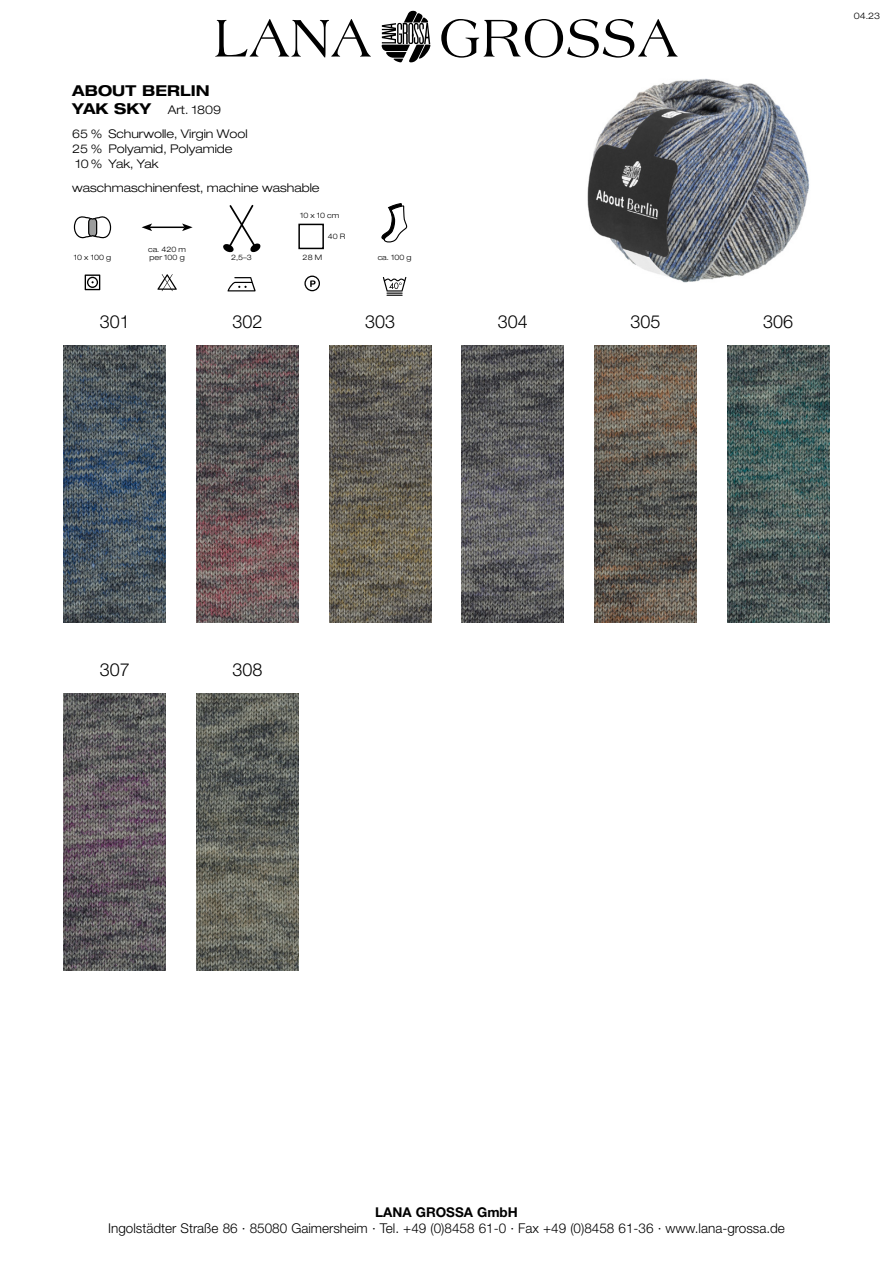
<style>
.page{position:relative;width:893px;height:1263px;background:#fff}
.page>*{position:absolute;margin:0;border:0;box-sizing:border-box;transform-origin:0 0}
.t1{font:300 18px "Helvetica Neue LT Pro";color:#000}
.t2{font:700 expanded 15px "Helvetica Neue LT Pro";color:#000}
.t3{font:300 13.5px "Helvetica Neue LT Pro";color:#000}
.t4{font:700 13.5px "Helvetica Neue LT Pro";color:#000}
.t5{font:300 expanded 12px/24px "Helvetica Neue LT Pro";color:#000}
.t6{font:300 expanded 9px "Helvetica Neue LT Pro";color:#000}
.t7{font:300 expanded 7.5px/8.2px "Helvetica Neue LT Pro";color:#000}
.s1{font-weight:700;font-size:15px}
</style>
<div class="page">
<img style="left:587px;top:78px;width:222px;height:205px">
<svg style="left:215px;top:11px;width:463px;height:52px"></svg>
<hr style="left:150px;top:227px;width:34px;height:1px;background:#000">
<svg style="left:142px;top:223px;width:10px;height:8px"></svg>
<svg style="left:182px;top:223px;width:11px;height:8px"></svg>
<div style="left:298px;top:224px;width:26px;height:25px;border:2px solid #000"></div>
<svg style="left:223px;top:204px;width:38px;height:49px"></svg>
<svg style="left:73px;top:216px;width:39px;height:23px"></svg>
<svg style="left:227px;top:277px;width:29px;height:14px"></svg>
<svg style="left:383px;top:277px;width:23px;height:19px"></svg>
<svg style="left:304px;top:276px;width:16px;height:15px"></svg>
<svg style="left:157px;top:274px;width:20px;height:17px"></svg>
<svg style="left:85px;top:274px;width:15px;height:16px"></svg>
<svg style="left:381px;top:203px;width:27px;height:40px"></svg>
<img style="left:64px;top:346px;width:102px;height:276px">
<img style="left:196px;top:346px;width:102px;height:276px">
<img style="left:329px;top:346px;width:102px;height:276px">
<img style="left:462px;top:346px;width:102px;height:276px">
<img style="left:594px;top:346px;width:102px;height:276px">
<img style="left:727px;top:346px;width:102px;height:276px">
<img style="left:64px;top:694px;width:102px;height:276px">
<img style="left:196px;top:694px;width:102px;height:276px">
<p class="t2" style="left:72px;top:81px;width:139px">ABOUT BERLIN</p>
<p class="t5" style="left:72px;top:97px;width:177px"><span class="s1">YAK SKY</span> Art. 1809<br>65 % Schurwolle, Virgin Wool</p>
<p class="t5" style="left:72px;top:141px;width:162px;line-height:15px">25 % Polyamid, Polyamide<br>10% Yak, Yak</p>
<p class="t5" style="left:72px;top:175px;width:249px">waschmaschinenfest, machine washable</p>
<p class="t7" style="left:300px;top:211px;width:41px">10 x 10 cm</p>
<p class="t7" style="left:328px;top:232px;width:19px">40 R</p>
<p class="t7" style="left:148px;top:245px;width:39px">ca. 420 m per 100 g</p>
<p class="t7" style="left:231px;top:253px;width:22px">2,5–3</p>
<p class="t7" style="left:74px;top:253px;width:39px">10 x 100 g</p>
<p class="t7" style="left:303px;top:253px;width:21px">28 M</p>
<p class="t7" style="left:378px;top:253px;width:35px">ca. 100 g</p>
<h1 class="t1" style="left:100px;top:310px;width:32px">301</h1>
<h1 class="t1" style="left:232px;top:310px;width:32px">302</h1>
<h1 class="t1" style="left:365px;top:310px;width:32px">303</h1>
<h1 class="t1" style="left:498px;top:310px;width:32px">304</h1>
<h1 class="t1" style="left:630px;top:310px;width:32px">305</h1>
<h1 class="t1" style="left:763px;top:310px;width:32px">306</h1>
<p class="t6" style="left:854px;top:10px;width:28px">04.23</p>
<h1 class="t1" style="left:100px;top:658px;width:32px">307</h1>
<h1 class="t1" style="left:232px;top:658px;width:32px">308</h1>
<p class="t4" style="left:375px;top:1203px;width:144px">LANA GROSSA GmbH</p>
<p class="t3" style="left:108px;top:1220px;width:678px">Ingolstädter Straße 86 · 85080 Gaimersheim · Tel. +49 (0)8458 61-0 · Fax +49 (0)8458 61-36 · www.lana-grossa.de</p>
</div>
